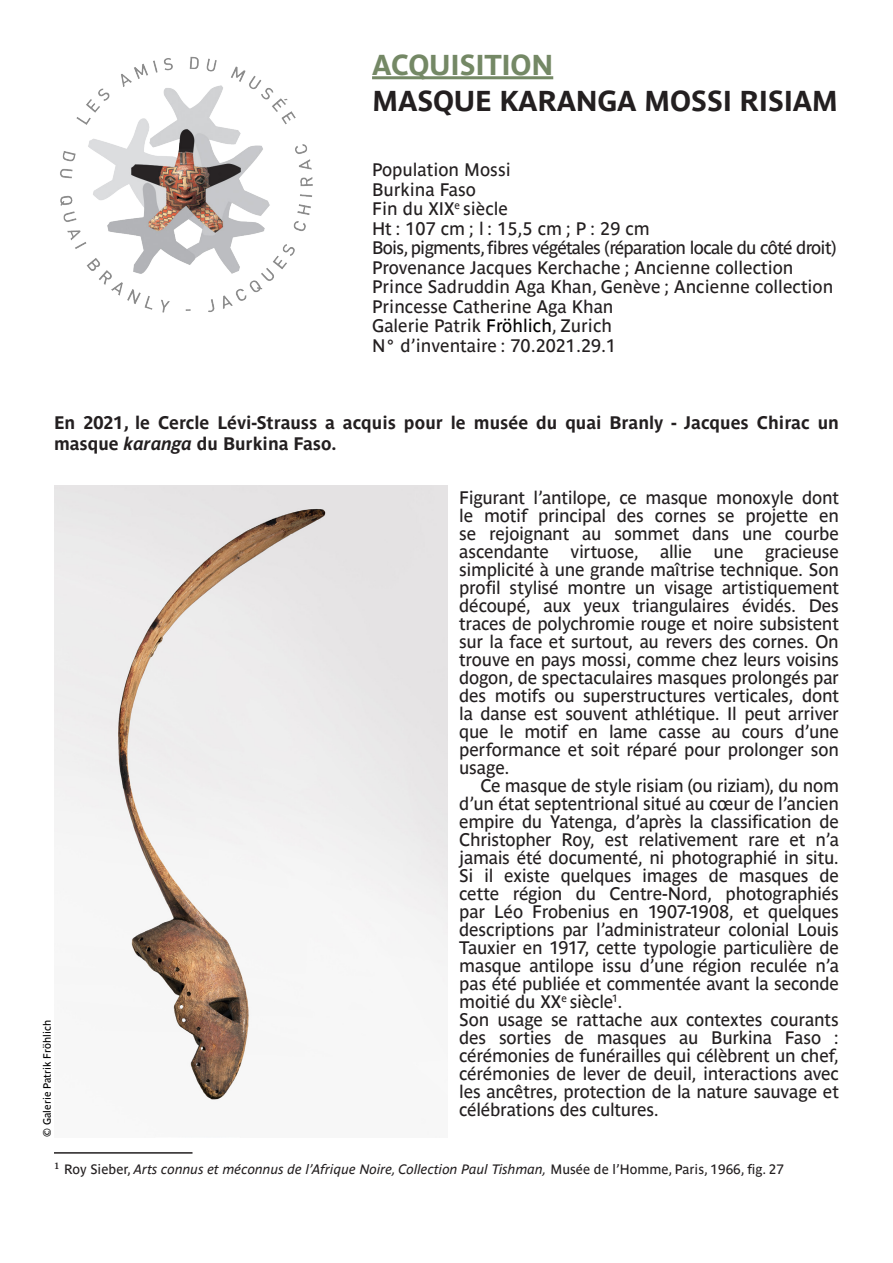
<style>
.page{position:relative;width:893px;height:1263px;background:#fff}
.page>*{position:absolute;margin:0;border:0;box-sizing:border-box;transform-origin:0 0}
.t1{font:700 28.5px "Parisine Std";letter-spacing:-.01em;color:#231f20}
.t2{font:700 28.5px "Parisine Std";letter-spacing:-.01em;color:#748865}
.légende{font:18px/18px "Parisine Std";letter-spacing:-.005em;color:#231f20;text-align:justify}
.t3{font:700 18px/21px "Parisine Std";color:#231f20}
.légende-2{font:18px "Parisine Std";letter-spacing:-.04em;color:#231f20}
.t4{font:italic 13.5px "Parisine Std";color:#231f20}
.t5{font:10.5px "Parisine Std";color:#000}
.s1{font-style:inherit}
.s2{color:#000}
.s3{font-style:italic}
.s4{font-family:"Minion Pro";font-style:normal;font-size:18px}
.s5{font-style:normal}
</style>
<div class="page">
<img style="left:54px;top:485px;width:393px;height:615px">
<img style="left:60px;top:56px;width:253px;height:257px">
<hr style="left:54px;top:1152px;width:139px;height:2px;background:#231f20">
<hr style="left:372px;top:76px;width:181px;height:3px;background:#748865">
<p class="t2" style="left:372px;top:48px;width:183px">ACQUISITION</p>
<p class="t1" style="left:372px;top:84px;width:468px">MASQUE KARANGA MOSSI RISIAM</p>
<p class="légende" style="left:372px;top:161px;width:140px">Population Mossi</p>
<p class="légende" style="left:372px;top:180px;width:105px">Burkina Faso</p>
<p class="légende" style="left:372px;top:200px;width:137px">Fin du <span class="s1">XIX</span><sup>e</sup> siècle</p>
<p class="légende" style="left:372px;top:219px;width:279px">Ht : 107 cm ; l : 15,5 cm ; P : 29 cm</p>
<p class="légende-2" style="left:372px;top:238px;width:466px">Bois, pigments, fibres végétales (réparation locale du côté droit)</p>
<p class="légende" style="left:372px;top:258px;width:463px;line-height:19.5px;text-align:left">Provenance Jacques Kerchache ; Ancienne collection<br>Prince Sadruddin Aga Khan, Genève ; Ancienne collection<br>Princesse Catherine Aga Khan</p>
<p class="légende" style="left:372px;top:317px;width:242px">Galerie Patrik <span class="s2">Fröhlich</span>, Zurich</p>
<p class="légende" style="left:372px;top:336px;width:246px">N° d’inventaire : 70.2021.29.1</p>
<p class="t3" style="left:54px;top:412px;width:786px">En 2021, le Cercle Lévi-Strauss a acquis pour le musée du quai Branly - Jacques Chirac un masque <span class="s3">karanga</span> du Burkina Faso.</p>
<p class="t5" style="left:41px;top:1137px;width:118px;rotate:-90deg">© Galerie Patrik Fröhlich</p>
<p class="légende" style="left:459px;top:489px;width:381px">Figurant l’antilope, ce masque monoxyle dont le motif principal des cornes se projette en se rejoignant au sommet dans une courbe ascendante virtuose, allie une gracieuse simplicité à une grande maîtrise technique. Son profil stylisé montre un visage artistiquement découpé, aux yeux triangulaires évidés. Des traces de polychromie rouge et noire subsistent sur la face et surtout, au revers des cornes. On trouve en pays mossi, comme chez leurs voisins dogon, de spectaculaires masques prolongés par des motifs ou superstructures verticales, dont la danse est souvent athlétique. Il peut arriver que le motif en lame casse au cours d’une performance et soit réparé pour prolonger son usage.</p>
<p class="légende" style="left:459px;top:777px;width:381px;text-indent:21px">Ce masque de style risiam (ou riziam), du nom d’un état septentrional situé au cœur de l’ancien empire du Yatenga, d’après la classification de Christopher Roy, est relativement rare et n’a jamais été documenté, ni photographié in situ.<br>Si il existe quelques images de masques de cette région du Centre-Nord, photographiés par Léo Frobenius en 1907-1908, et quelques descriptions par l’administrateur colonial Louis Tauxier en 1917, cette typologie particulière de masque antilope issu d’une région reculée n’a pas été publiée et commentée avant la seconde moitié du <span class="s1">XX</span><sup>e</sup> siècle<sup>1</sup>.</p>
<p class="légende" style="left:459px;top:1011px;width:381px">Son usage se rattache aux contextes courants des sorties de masques au Burkina Faso : cérémonies de funérailles qui célèbrent un chef, cérémonies de lever de deuil, interactions avec les ancêtres, protection de la nature sauvage et célébrations des cultures.</p>
<p class="t4" style="left:54px;top:1161px;width:732px"><span class="s4">1</span> <span class="s5">Roy Sieber,</span> Arts connus et méconnus de l’Afrique Noire, Collection Paul Tishman, <span class="s5">Musée de l’Homme, Paris, 1966, fig. 27</span></p>
</div>
